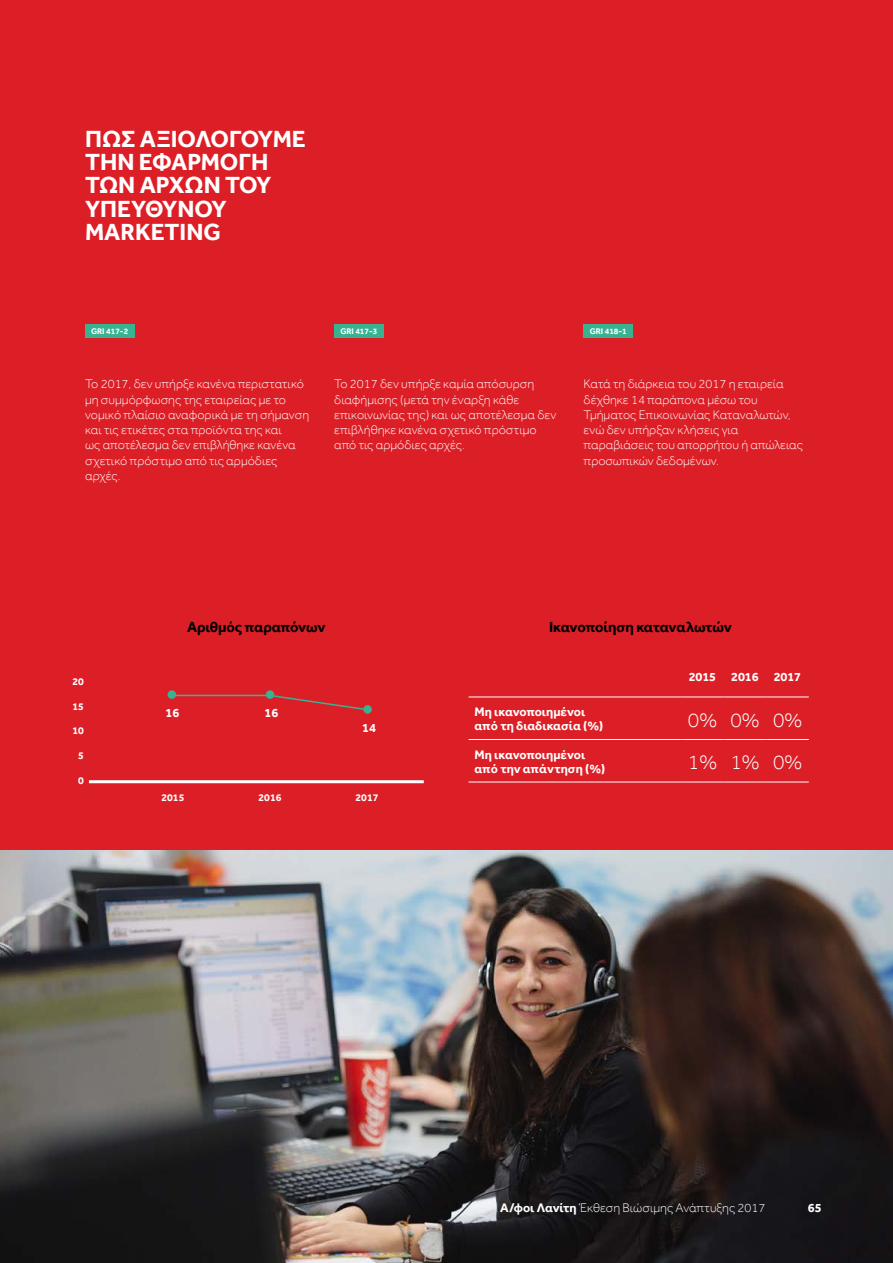
<style>
.page{position:relative;width:893px;height:1263px;background:#dc1f26}
.page>*{position:absolute;margin:0;border:0;box-sizing:border-box;transform-origin:0 0}
.t1{font:700 24px/23.2px "Effra";color:#fff}
.t2{font:300 21px "Effra";color:#fff}
.t3{font:700 15px "Effra";letter-spacing:-.015em;color:#000}
.t4{font:300 12.75px/15.3px "Effra";color:#fff}
.t5{font:700 12.75px/13.8px "Effra";color:#fff}
.t6{font:700 10.5px "Effra";color:#fff}
.t7{font:700 8.4px "Effra";color:#fff}
.s1{font-weight:700}
</style>
<div class="page">
<img style="left:0;top:850px;width:893px;height:413px">
<div style="left:85px;top:324px;width:49px;height:14px;background:#39b291"></div>
<div style="left:334px;top:324px;width:50px;height:14px;background:#39b291"></div>
<div style="left:584px;top:324px;width:49px;height:14px;background:#39b291"></div>
<hr style="left:469px;top:697px;width:212px;height:1px;background:#fff">
<hr style="left:681px;top:697px;width:43px;height:1px;background:#fff">
<hr style="left:724px;top:697px;width:42px;height:1px;background:#fff">
<hr style="left:766px;top:697px;width:43px;height:1px;background:#fff">
<hr style="left:469px;top:739px;width:212px;height:1px;background:#fff">
<hr style="left:681px;top:739px;width:43px;height:1px;background:#fff">
<hr style="left:724px;top:739px;width:42px;height:1px;background:#fff">
<hr style="left:766px;top:739px;width:43px;height:1px;background:#fff">
<hr style="left:469px;top:782px;width:212px;height:1px;background:#fff">
<hr style="left:681px;top:782px;width:43px;height:1px;background:#fff">
<hr style="left:724px;top:782px;width:42px;height:1px;background:#fff">
<hr style="left:766px;top:782px;width:43px;height:1px;background:#fff">
<hr style="left:89px;top:780px;width:335px;height:3px;background:#fff">
<div style="left:168px;top:690px;width:8px;height:9px;background:#39b291;border-radius:50%"></div>
<div style="left:266px;top:690px;width:8px;height:9px;background:#39b291;border-radius:50%"></div>
<svg style="left:363px;top:705px;width:9px;height:9px"></svg>
<svg style="left:171px;top:694px;width:199px;height:17px"></svg>
<svg style="left:0;top:1129px;width:72px;height:134px;background:#232324"></svg>
<h1 class="t1" style="left:85px;top:127px;width:110px">ΠΏΣ ΑΞΙΟΛΟΓΟΎ</h1>
<h1 class="t1" style="left:273px;top:127px;width:32px">ΜΕ</h1>
<h1 class="t1" style="left:85px;top:150px;width:70px">ΤΗΝ ΕΦΑΡ</h1>
<h1 class="t1" style="left:85px;top:150px;width:188px;text-indent:116px">ΜΟΓΉ<br>ΤΩΝ ΑΡΧΏΝ ΤΟΥ<br>ΥΠΕΎΘΥΝΟΥ<br>MAR</h1>
<h1 class="t1" style="left:135px;top:220px;width:59px">KETING</h1>
<p class="t7" style="left:91px;top:326px;width:39px">GRI 417-2</p>
<p class="t7" style="left:340px;top:326px;width:39px">GRI 417-3</p>
<p class="t7" style="left:590px;top:326px;width:39px">GRI 418-1</p>
<p class="t4" style="left:85px;top:376px;width:226px">Το 2017, δεν υπήρξε κανένα περιστατικό μη συμμόρφωσης της εταιρείας με το νομικό πλαίσιο αναφορικά με τη σήμανση και τις ετικέτες στα προϊόντα της και<br>ως αποτέλεσμα δεν επιβλήθηκε κανένα σχετικό πρόστιμο από τις αρμόδιες αρχές.</p>
<p class="t4" style="left:334px;top:376px;width:224px">Το 2017 δεν υπήρξε καμία απόσυρση διαφήμισης (μετά την έναρξη κάθε επικοινωνίας της) και ως αποτέλεσμα δεν επιβλήθηκε κανένα σχετικό πρόστιμο από τις αρμόδιες αρχές.</p>
<p class="t4" style="left:584px;top:376px;width:221px">Κατά τη διάρκεια του 2017 η εταιρεία δέχθηκε 14 παράπονα μέσω του<br>Τμήματος Επικοινωνίας Καταναλωτών, ενώ δεν υπήρξαν κλήσεις για παραβιάσεις του απορρήτου ή απώλειας προσωπικών δεδομένων.</p>
<p class="t6" style="left:72px;top:675px;width:13px">20</p>
<p class="t6" style="left:72px;top:700px;width:13px">15</p>
<p class="t6" style="left:72px;top:724px;width:13px">10</p>
<p class="t6" style="left:78px;top:749px;width:7px">5</p>
<p class="t6" style="left:78px;top:774px;width:7px">0</p>
<p class="t3" style="left:187px;top:617px;width:140px">ΑΡΙΘΜΌΣ ΠΑΡΑΠΌΝΩΝ</p>
<p class="t3" style="left:549px;top:617px;width:184px">ΙΚΑΝΟΠΟΊΗΣΗ ΚΑΤΑΝΑΛΩΤΏΝ</p>
<p class="t5" style="left:166px;top:706px;width:15px">16</p>
<p class="t5" style="left:265px;top:706px;width:15px">16</p>
<p class="t5" style="left:362px;top:721px;width:15px">14</p>
<p class="t6" style="left:162px;top:791px;width:24px">2015</p>
<p class="t6" style="left:259px;top:791px;width:24px">2016</p>
<p class="t6" style="left:356px;top:791px;width:24px">2017</p>
<p class="t5" style="left:689px;top:669px;width:114px">2015 2016 2017</p>
<p class="t5" style="left:475px;top:705px;width:130px">ΜΗ ΙΚΑΝΟΠΟΙΗΜΈΝΟΙ<br>ΑΠΌ ΤΗ ΔΙΑΔΙΚΑΣΊΑ (%)</p>
<h2 class="t2" style="left:688px;top:708px;width:116px">0% 0% 0%</h2>
<p class="t5" style="left:475px;top:747px;width:132px">ΜΗ ΙΚΑΝΟΠΟΙΗΜΈΝΟΙ<br>ΑΠΌ ΤΗΝ ΑΠΆΝΤΗΣΗ (%)</p>
<h2 class="t2" style="left:688px;top:750px;width:116px">1% 1% 0%</h2>
<p class="t4" style="left:500px;top:1200px;width:267px"><span class="s1">Α/ΦΟΙ ΛΑΝΊΤΗ</span> Έκθεση Βιώσιμης Ανάπτυξης 2017</p>
<p class="t5" style="left:808px;top:1201px;width:15px">65</p>
</div>
